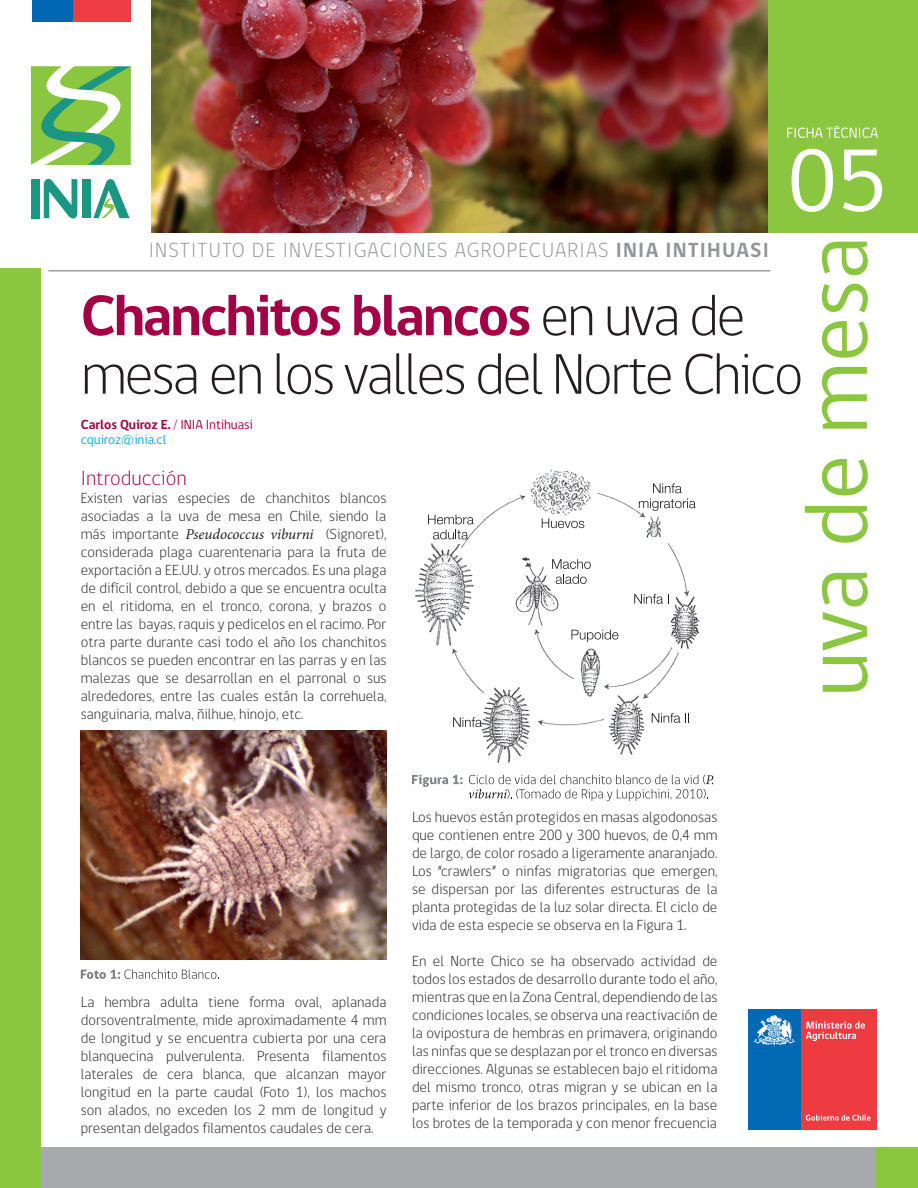
<style>
.page{position:relative;width:918px;height:1188px;background:#fff}
.page>*{position:absolute;margin:0;border:0;box-sizing:border-box;transform-origin:0 0}
.t1{font:90.3px "gob CL";color:#fff;scale:1.04 1}
.t2{font:90.15px "gob CL";color:#8bc640}
.t3{font:300 58.5px/58.5px "gob CL";letter-spacing:-.04em;color:#231f20}
.t4{font:300 21px "gob CL";letter-spacing:.06em;color:#939598}
.t5{font:300 21px "gob CL";color:#a30146}
.t6{font:300 15px/18px "gob CL";color:#231f20;text-align:justify}
.t7{font:13.5px/15px "gob CL";letter-spacing:-.005em;color:#00aeef}
.s1{font-weight:700}
.s2{font-weight:700;color:#a30146}
.s3{font-weight:300;color:#a30146}
.s4{color:#a30146}
.s5{font-family:"Minion Pro";font-weight:400;font-style:italic}
</style>
<div class="page">
<div style="left:768px;top:0;width:150px;height:233px;background:#8bc640"></div>
<svg style="left:787px;top:126px;width:91px;height:12px"></svg>
<img style="left:151px;top:0;width:617px;height:233px">
<div style="left:876px;top:1148px;width:42px;height:40px;background:#8bc640"></div>
<div style="left:0;top:1148px;width:876px;height:40px;background:#a8a9ad"></div>
<div style="left:0;top:268px;width:41px;height:920px;background:#8bc640"></div>
<div style="left:748px;top:1009px;width:53px;height:121px;background:#0168b3"></div>
<div style="left:801px;top:1009px;width:76px;height:121px;background:#ee3a41"></div>
<svg style="left:754px;top:1015px;width:41px;height:30px"></svg>
<svg style="left:806px;top:1021px;width:59px;height:20px"></svg>
<svg style="left:806px;top:1115px;width:65px;height:6px"></svg>
<svg style="left:44px;top:179px;width:33px;height:39px"></svg>
<div style="left:31px;top:179px;width:9px;height:39px;background:#1b9781"></div>
<div style="left:82px;top:179px;width:9px;height:39px;background:#1b9781"></div>
<svg style="left:93px;top:179px;width:37px;height:39px"></svg>
<svg style="left:31px;top:66px;width:100px;height:99px"></svg>
<div style="left:72px;top:0;width:59px;height:21px;background:#ee3d43"></div>
<div style="left:32px;top:0;width:40px;height:21px;background:#0166b3"></div>
<hr style="left:48px;top:270px;width:722px;height:1px;background:#6c6d70">
<img style="left:80px;top:730px;width:307px;height:230px">
<img style="left:415px;top:469px;width:285px;height:294px">
<svg style="left:412px;top:775px;width:50px;height:12px"></svg>
<svg style="left:469px;top:775px;width:244px;height:26px"></svg>
<svg style="left:428px;top:515px;width:46px;height:9px"></svg>
<svg style="left:433px;top:530px;width:35px;height:9px"></svg>
<svg style="left:639px;top:483px;width:57px;height:28px"></svg>
<svg style="left:542px;top:518px;width:42px;height:10px"></svg>
<svg style="left:552px;top:559px;width:39px;height:25px"></svg>
<svg style="left:634px;top:594px;width:35px;height:10px"></svg>
<svg style="left:453px;top:717px;width:29px;height:10px"></svg>
<svg style="left:652px;top:713px;width:37px;height:10px"></svg>
<svg style="left:571px;top:630px;width:47px;height:12px"></svg>
<svg style="left:81px;top:969px;width:138px;height:10px"></svg>
<h1 class="t1" style="left:787px;top:119px;width:98px">05</h1>
<h2 class="t2" style="left:775px;top:697px;width:463px;rotate:-90deg">uva de mesa</h2>
<h3 class="t4" style="left:149px;top:236px;width:622px">INSTITUTO DE INVESTIGACIONES AGROPECUARIAS <span class="s1">INIA INTIHUASI</span></h3>
<h3 class="t3" style="left:81px;top:288px;width:724px"><span class="s2">Chanchitos blancos</span> en uva de mesa en los valles del Norte Chico</h3>
<p class="t7" style="left:81px;top:418px;width:174px"><span class="s2">Carlos Quiroz E.</span> <span class="s3">/</span> <span class="s4">INIA Intihuasi </span>cquiroz@inia.cl</p>
<h3 class="t5" style="left:81px;top:463px;width:107px">Introducción</h3>
<p class="t6" style="left:81px;top:489px;width:307px">Existen varias especies de chanchitos blancos asociadas a la uva de mesa en Chile, siendo la más importante <span class="s5">Pseudococcus viburni</span> (Signoret), considerada plaga cuarentenaria para la fruta de exportación a EE.UU. y otros mercados. Es una plaga de difícil control, debido a que se encuentra oculta en el ritidoma, en el tronco, corona, y brazos o entre las bayas, raquis y pedicelos en el racimo. Por otra parte durante casi todo el año los chanchitos blancos se pueden encontrar en las parras y en las malezas que se desarrollan en el parronal o sus alrededores, entre las cuales están la correhuela, sanguinaria, malva, ñilhue, hinojo, etc.</p>
<p class="t6" style="left:81px;top:993px;width:307px">La hembra adulta tiene forma oval, aplanada dorsoventralmente, mide aproximadamente 4 mm de longitud y se encuentra cubierta por una cera blanquecina pulverulenta. Presenta filamentos laterales de cera blanca, que alcanzan mayor longitud en la parte caudal (Foto 1), los machos son alados, no exceden los 2 mm de longitud y presentan delgados filamentos caudales de cera.</p>
<p class="t6" style="left:412px;top:808px;width:307px">Los huevos están protegidos en masas algodonosas que contienen entre 200 y 300 huevos, de 0,4 mm de largo, de color rosado a ligeramente anaranjado.<br>Los “crawlers” o ninfas migratorias que emergen, se dispersan por las diferentes estructuras de la planta protegidas de la luz solar directa. El ciclo de vida de esta especie se observa en la Figura 1.</p>
<p class="t6" style="left:412px;top:952px;width:307px">En el Norte Chico se ha observado actividad de todos los estados de desarrollo durante todo el año, mientras que en la Zona Central, dependiendo de las condiciones locales, se observa una reactivación de la ovipostura de hembras en primavera, originando las ninfas que se desplazan por el tronco en diversas direcciones. Algunas se establecen bajo el ritidoma del mismo tronco, otras migran y se ubican en la parte inferior de los brazos principales, en la base los brotes de la temporada y con menor frecuencia</p>
</div>
